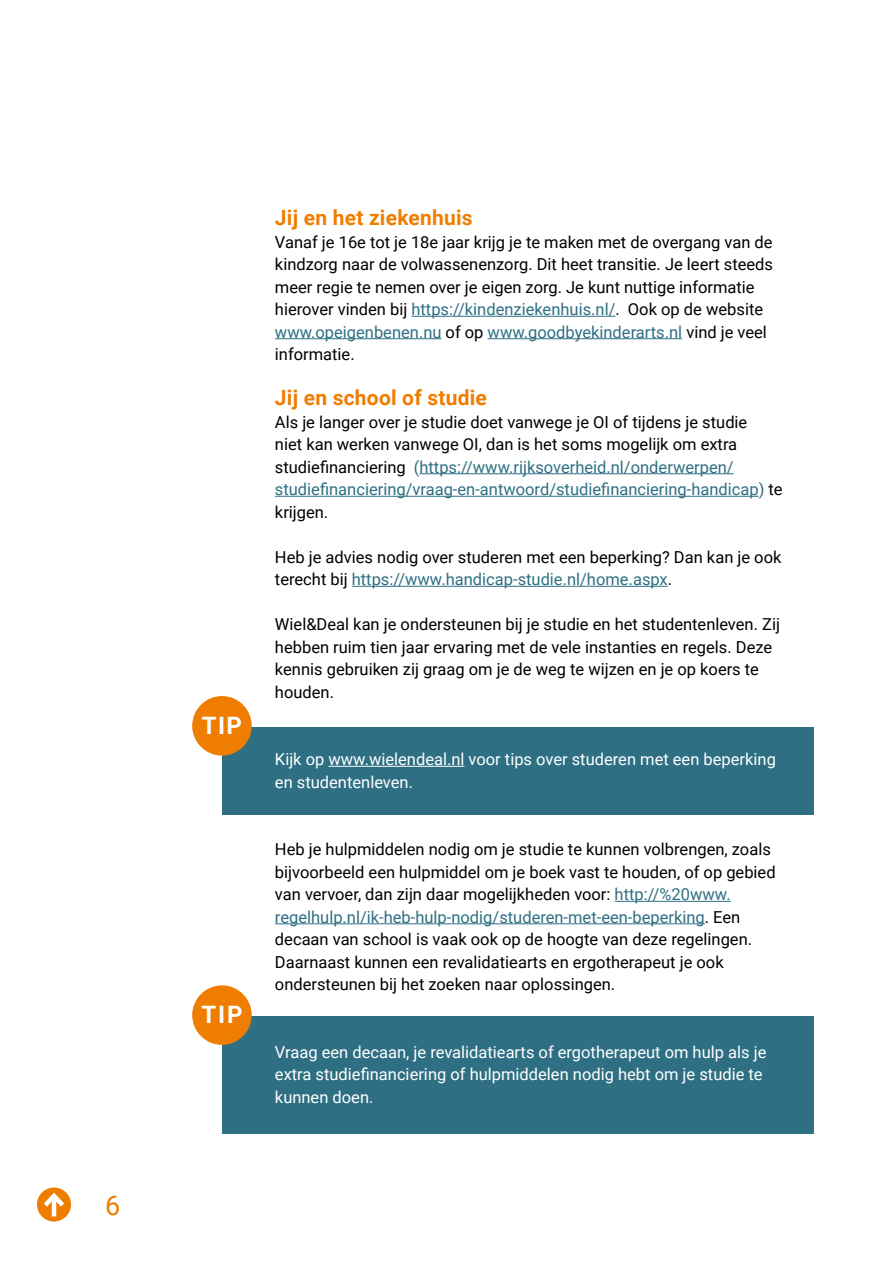
<style>
.page{position:relative;width:893px;height:1263px;background:#fff}
.page>*{position:absolute;margin:0;border:0;box-sizing:border-box;transform-origin:0 0}
.t1{font:27px "Roboto";color:#ef7d00}
.t2{font:700 24px "Roboto";letter-spacing:.07em;color:#fff}
.t3{font:700 21px "Roboto";letter-spacing:.01em;color:#ef7d00}
.t4{font:16.5px/22.5px "Roboto";color:#000}
.t5{font:16.5px/22.5px "Roboto";color:#fff}
.s1{color:#2e6f83}
</style>
<div class="page">
<div style="left:37px;top:1187px;width:34px;height:34px;background:#ef7d00;border-radius:50%"></div>
<hr style="left:52px;top:1196px;width:4px;height:20px;background:#fff">
<svg style="left:39px;top:1189px;width:30px;height:22px"></svg>
<div style="left:222px;top:727px;width:591px;height:87px;background:#2e6f83"></div>
<div style="left:192px;top:696px;width:60px;height:59px;background:#ef7d00;border-radius:50%"></div>
<div style="left:222px;top:1016px;width:591px;height:117px;background:#2e6f83"></div>
<hr style="left:411px;top:316px;width:204px;height:1px;background:#2e6f83">
<hr style="left:275px;top:338px;width:167px;height:1px;background:#2e6f83">
<hr style="left:488px;top:338px;width:194px;height:1px;background:#2e6f83">
<hr style="left:419px;top:473px;width:315px;height:1px;background:#2e6f83">
<hr style="left:275px;top:496px;width:484px;height:1px;background:#2e6f83">
<hr style="left:352px;top:586px;width:316px;height:1px;background:#2e6f83">
<hr style="left:328px;top:766px;width:136px;height:1px;background:#fff">
<hr style="left:615px;top:901px;width:116px;height:1px;background:#2e6f83">
<hr style="left:275px;top:923px;width:430px;height:1px;background:#2e6f83">
<div style="left:192px;top:985px;width:60px;height:60px;background:#ef7d00;border-radius:50%"></div>
<h1 class="t1" style="left:105px;top:1186px;width:17px">6</h1>
<h2 class="t2" style="left:202px;top:709px;width:42px">TIP</h2>
<h2 class="t2" style="left:201px;top:998px;width:43px">TIP</h2>
<p class="t3" style="left:275px;top:203px;width:199px">Jij en het ziekenhuis</p>
<p class="t4" style="left:275px;top:230px;width:500px">Vanaf je 16e tot je 18e jaar krijg je te maken met de overgang van de kindzorg naar de volwassenenzorg. Dit heet transitie. Je leert steeds meer regie te nemen over je eigen zorg. Je kunt nuttige informatie hierover vinden bij <span class="s1">https://kindenziekenhuis.nl/</span>. Ook op de website <span class="s1">www.opeigenbenen.nu</span> of op <span class="s1">www.goodbyekinderarts.nl</span> vind je veel informatie.</p>
<p class="t3" style="left:275px;top:383px;width:213px">Jij en school of studie</p>
<p class="t4" style="left:275px;top:410px;width:509px">Als je langer over je studie doet vanwege je OI of tijdens je studie<br>niet kan werken vanwege OI, dan is het soms mogelijk om extra studiefinanciering <span class="s1">(https://www.rijksoverheid.nl/onderwerpen/ studiefinanciering/vraag-en-antwoord/studiefinanciering-handicap)</span> te krijgen.</p>
<p class="t4" style="left:275px;top:545px;width:508px">Heb je advies nodig over studeren met een beperking? Dan kan je ook terecht bij <span class="s1">https://www.handicap-studie.nl/home.aspx</span>.</p>
<p class="t4" style="left:275px;top:612px;width:506px">Wiel&amp;Deal kan je ondersteunen bij je studie en het studentenleven. Zij hebben ruim tien jaar ervaring met de vele instanties en regels. Deze kennis gebruiken zij graag om je de weg te wijzen en je op koers te houden.</p>
<p class="t5" style="left:275px;top:747px;width:502px">Kijk op www.wielendeal.nl voor tips over studeren met een beperking en studentenleven.</p>
<p class="t4" style="left:275px;top:837px;width:502px">Heb je hulpmiddelen nodig om je studie te kunnen volbrengen, zoals bijvoorbeeld een hulpmiddel om je boek vast te houden, of op gebied van vervoer, dan zijn daar mogelijkheden voor: <span class="s1">http://%20www. regelhulp.nl/ik-heb-hulp-nodig/studeren-met-een-beperking</span>. Een decaan van school is vaak ook op de hoogte van deze regelingen.<br>Daarnaast kunnen een revalidatiearts en ergotherapeut je ook ondersteunen bij het zoeken naar oplossingen.</p>
<p class="t5" style="left:275px;top:1040px;width:493px">Vraag een decaan, je revalidatiearts of ergotherapeut om hulp als je extra studiefinanciering of hulpmiddelen nodig hebt om je studie te kunnen doen.</p>
</div>
